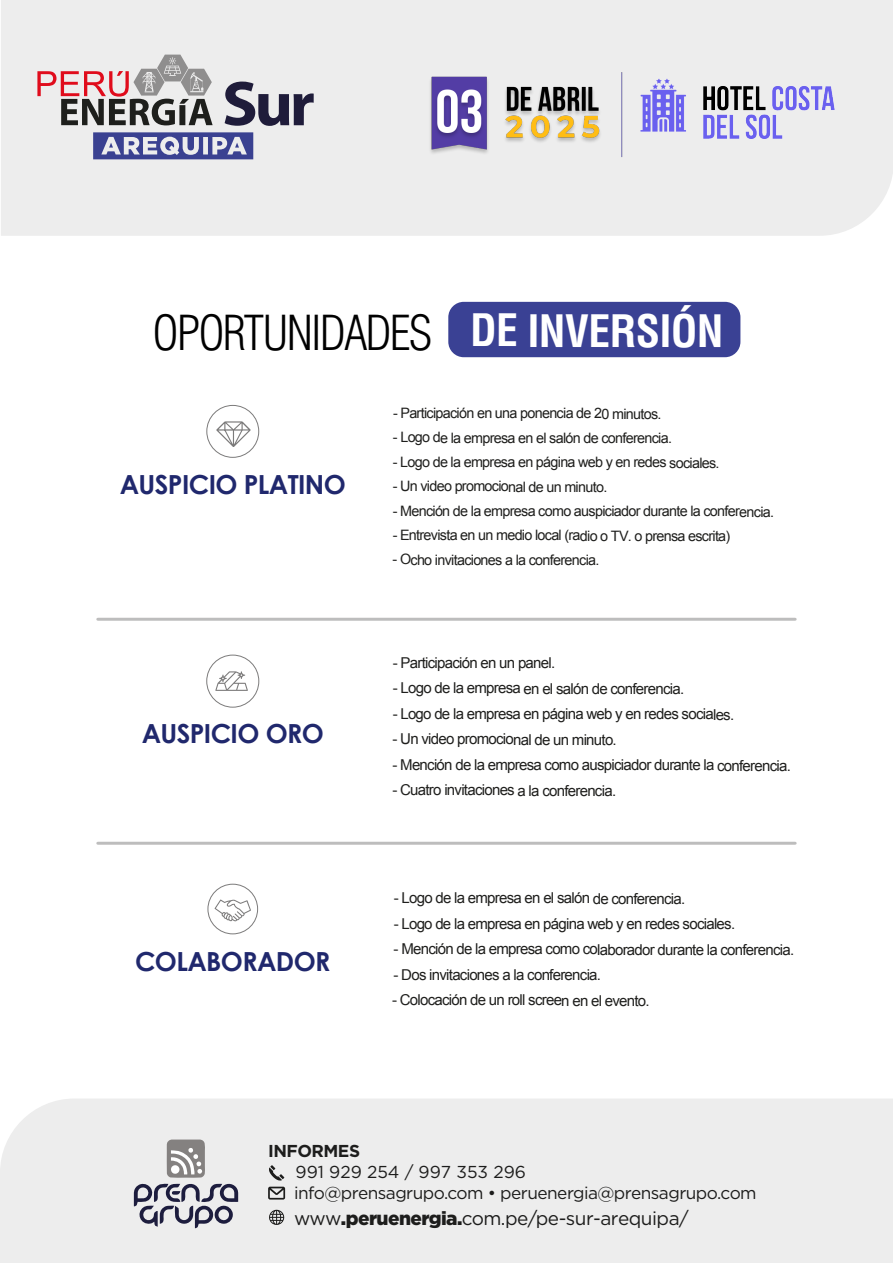
<style>
.page{position:relative;width:893px;height:1263px;background:#fff}
.page>*{position:absolute;margin:0;border:0;box-sizing:border-box;transform-origin:0 0}
.t1{font:300 condensed 47.1px "Helvetica LT Std";letter-spacing:-.04em;color:#010101}
.t2{font:700 26.25px "Century Gothic";letter-spacing:-.025em;color:#20286d}
.t3{font:19.05px "Gotham";letter-spacing:-.025em;color:#1d1d1c}
.t4{font:17.25px "Gotham";letter-spacing:-.03em;color:#1d1d1c}
.t5{font:17.25px "Gotham";color:#1d1d1c}
.t6{font:700 17.25px "Gotham";letter-spacing:-.03em;color:#1d1d1c}
.t7{font:15px "Arial";letter-spacing:-.05em;color:#1f1f1d}
.t8{font:14.4px "Arial";letter-spacing:-.05em;color:#1f1f1d}
.s1{font-weight:700;font-size:43.65px;color:#fff}
.s2{font-weight:900}
</style>
<div class="page">
<div style="left:1px;top:0;width:892px;height:236px;background:#ededed"></div>
<hr style="left:98px;top:618px;width:697px;height:3px;background:#7c7b7b">
<hr style="left:98px;top:842px;width:697px;height:3px;background:#7c7b7b">
<div style="left:448px;top:302px;width:292px;height:55px;background:#3a4194;border-radius:15px"></div>
<svg style="left:216px;top:421px;width:35px;height:26px"></svg>
<div style="left:206px;top:405px;width:53px;height:53px;border:1px solid #7c7b7b;border-radius:50%"></div>
<svg style="left:215px;top:671px;width:33px;height:20px"></svg>
<div style="left:206px;top:655px;width:53px;height:52px;border:1px solid #7c7b7b;border-radius:50%"></div>
<svg style="left:215px;top:899px;width:36px;height:22px"></svg>
<div style="left:208px;top:884px;width:50px;height:50px;border:1px solid #7c7b7b;border-radius:50%"></div>
<div style="left:0;top:1099px;width:893px;height:164px;background:#ededed"></div>
<svg style="left:134px;top:1139px;width:104px;height:89px;background:#bcbcc2"></svg>
<svg style="left:269px;top:1165px;width:15px;height:16px"></svg>
<svg style="left:268px;top:1187px;width:17px;height:12px"></svg>
<svg style="left:269px;top:1210px;width:15px;height:15px"></svg>
<img style="left:408px;top:26px;width:447px;height:179px">
<svg style="left:93px;top:132px;width:160px;height:27px;background:#777bb0"></svg>
<svg style="left:37px;top:55px;width:176px;height:70px;background:#bbacad"></svg>
<svg style="left:225px;top:82px;width:89px;height:44px;background:#8b8a98"></svg>
<h1 class="t1" style="left:153px;top:304px;width:573px">OPORTUNIDADES <span class="s1">DE INVERSIÓN</span></h1>
<h2 class="t2" style="left:120px;top:464px;width:228px">AUSPICIO PLATINO</h2>
<h2 class="t2" style="left:142px;top:714px;width:184px">AUSPICIO ORO</h2>
<h2 class="t2" style="left:135px;top:941px;width:197px">COLABORADOR</h2>
<p class="t8" style="left:393px;top:404px;width:270px">- Participación en una ponencia de 20 minutos.</p>
<p class="t8" style="left:393px;top:428px;width:281px">- Logo de la empresa en el salón de conferencia.</p>
<p class="t8" style="left:393px;top:453px;width:328px">- Logo de la empresa en página web y en redes sociales.</p>
<p class="t8" style="left:393px;top:477px;width:216px">- Un video promocional de un minuto.</p>
<p class="t8" style="left:393px;top:502px;width:383px">- Mención de la empresa como auspiciador durante la conferencia.</p>
<p class="t8" style="left:393px;top:526px;width:339px">- Entrevista en un medio local (radio o TV. o prensa escrita)</p>
<p class="t8" style="left:393px;top:550px;width:208px">- Ocho invitaciones a la conferencia.</p>
<p class="t7" style="left:393px;top:653px;width:164px">- Participación en un panel.</p>
<p class="t7" style="left:393px;top:678px;width:293px">- Logo de la empresa en el salón de conferencia.</p>
<p class="t7" style="left:393px;top:704px;width:343px">- Logo de la empresa en página web y en redes sociales.</p>
<p class="t7" style="left:393px;top:729px;width:226px">- Un video promocional de un minuto.</p>
<p class="t7" style="left:392px;top:755px;width:400px">- Mención de la empresa como auspiciador durante la conferencia.</p>
<p class="t7" style="left:392px;top:780px;width:225px">- Cuatro invitaciones a la conferencia.</p>
<p class="t7" style="left:394px;top:888px;width:293px">- Logo de la empresa en el salón de conferencia.</p>
<p class="t7" style="left:394px;top:914px;width:343px">- Logo de la empresa en página web y en redes sociales.</p>
<p class="t7" style="left:394px;top:939px;width:402px">- Mención de la empresa como colaborador durante la conferencia.</p>
<p class="t7" style="left:394px;top:965px;width:209px">- Dos invitaciones a la conferencia.</p>
<p class="t7" style="left:392px;top:990px;width:259px">- Colocación de un roll screen en el evento.</p>
<p class="t6" style="left:268px;top:1140px;width:93px">INFORMES</p>
<p class="t4" style="left:294px;top:1182px;width:464px">info@prensagrupo.com • peruenergia@prensagrupo.com</p>
<p class="t3" style="left:294px;top:1206px;width:396px">www<span class="s2">.peruenergia.</span>com.pe/pe-sur-arequipa/</p>
<p class="t5" style="left:296px;top:1161px;width:232px">991 929 254 / 997 353 296</p>
</div>
